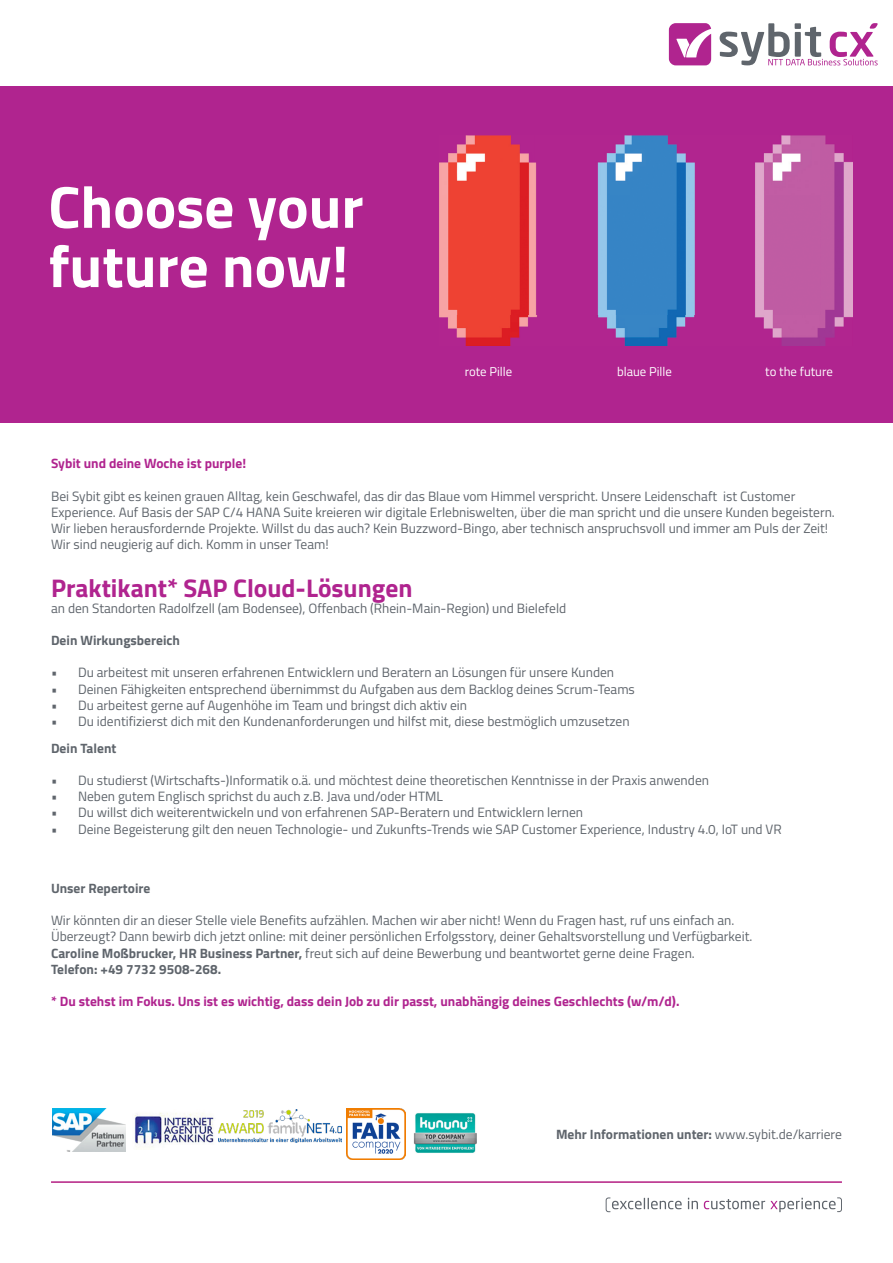
<style>
.page{position:relative;width:893px;height:1263px;background:#fff}
.page>*{position:absolute;margin:0;border:0;box-sizing:border-box;transform-origin:0 0}
.t1{font:700 59.25px/59.2px "Titillium Web";color:#fff}
.t2{font:700 25.5px "Titillium Web";color:#b0248f}
.t3{font:13.5px/16.2px "Titillium Web";color:#5f656c}
.t4{font:700 13.5px "Titillium Web";color:#b0248f}
.t5{font:700 13.5px "Titillium Web";color:#5f656c}
.t6{font:12.75px "Titillium Web";color:#fff}
.s1{font-weight:700}
.s2{font-weight:400}
</style>
<div class="page">
<div style="left:0;top:87px;width:893px;height:336px;background:#b0248f"></div>
<img style="left:440px;top:136px;width:412px;height:210px">
<svg style="left:606px;top:1197px;width:92px;height:15px"></svg>
<svg style="left:704px;top:1197px;width:138px;height:15px"></svg>
<img style="left:52px;top:1108px;width:74px;height:44px">
<img style="left:219px;top:1110px;width:122px;height:33px">
<img style="left:405px;top:1111px;width:72px;height:46px">
<img style="left:134px;top:1113px;width:80px;height:34px">
<img style="left:347px;top:1108px;width:58px;height:52px">
<hr style="left:51px;top:1181px;width:791px;height:2px;background:#b41e82">
<svg style="left:669px;top:23px;width:42px;height:42px"></svg>
<svg style="left:720px;top:23px;width:158px;height:42px"></svg>
<p class="t1" style="left:48px;top:174px;width:317px">Choose your future now!</p>
<p class="t6" style="left:465px;top:362px;width:49px">rote Pille</p>
<p class="t6" style="left:617px;top:362px;width:56px">blaue Pille</p>
<p class="t6" style="left:765px;top:362px;width:69px">to the future</p>
<p class="t4" style="left:51px;top:453px;width:197px">Sybit und deine Woche ist purple!</p>
<p class="t3" style="left:51px;top:487px;width:746px">Bei Sybit gibt es keinen grauen Alltag, kein Geschwafel, das dir das Blaue vom Himmel verspricht. Unsere Leidenschaft ist Customer</p>
<p class="t3" style="left:51px;top:503px;width:785px">Experience. Auf Basis der SAP C/4 HANA Suite kreieren wir digitale Erlebniswelten, über die man spricht und die unsere Kunden begeistern.<br>Wir lieben herausfordernde Projekte. Willst du das auch? Kein Buzzword-Bingo, aber technisch anspruchsvoll und immer am Puls der Zeit!<br>Wir sind neugierig auf dich. Komm in unser Team!</p>
<p class="t2" style="left:51px;top:569px;width:363px">Praktikant* SAP Cloud-Lösungen</p>
<p class="t3" style="left:51px;top:600px;width:517px">an den Standorten Radolfzell (am Bodensee), Offenbach (Rhein-Main-Region) und Bielefeld</p>
<p class="t5" style="left:51px;top:630px;width:131px">Dein Wirkungsbereich</p>
<p class="t3" style="left:51px;top:664px;width:565px">• Du arbeitest mit unseren erfahrenen Entwicklern und Beratern an Lösungen für unsere Kunden</p>
<p class="t3" style="left:51px;top:680px;width:585px">• Deinen Fähigkeiten entsprechend übernimmst du Aufgaben aus dem Backlog deines Scrum-Teams</p>
<p class="t3" style="left:51px;top:696px;width:418px">• Du arbeitest gerne auf Augenhöhe im Team und bringst dich aktiv ein</p>
<p class="t3" style="left:51px;top:712px;width:580px">• Du identifizierst dich mit den Kundenanforderungen und hilfst mit, diese bestmöglich umzusetzen</p>
<p class="t5" style="left:51px;top:737px;width:67px">Dein Talent</p>
<p class="t3" style="left:51px;top:771px;width:660px">• Du studierst (Wirtschafts-)Informatik o.ä. und möchtest deine theoretischen Kenntnisse in der Praxis anwenden</p>
<p class="t3" style="left:51px;top:788px;width:393px">• Neben gutem Englisch sprichst du auch z.B. Java und/oder HTML</p>
<p class="t3" style="left:51px;top:804px;width:534px">• Du willst dich weiterentwickeln und von erfahrenen SAP-Beratern und Entwicklern lernen</p>
<p class="t3" style="left:51px;top:820px;width:732px">• Deine Begeisterung gilt den neuen Technologie- und Zukunfts-Trends wie SAP Customer Experience, Industry 4.0, IoT und VR</p>
<p class="t5" style="left:51px;top:878px;width:101px">Unser Repertoire</p>
<p class="t3" style="left:51px;top:912px;width:685px">Wir könnten dir an dieser Stelle viele Benefits aufzählen. Machen wir aber nicht! Wenn du Fragen hast, ruf uns einfach an.</p>
<p class="t3" style="left:51px;top:928px;width:703px">Überzeugt? Dann bewirb dich jetzt online: mit deiner persönlichen Erfolgsstory, deiner Gehaltsvorstellung und Verfügbarkeit.</p>
<p class="t3" style="left:51px;top:944px;width:645px"><span class="s1">Caroline Moßbrucker, HR Business Partner,</span> freut sich auf deine Bewerbung und beantwortet gerne deine Fragen.</p>
<p class="t5" style="left:51px;top:959px;width:172px">Telefon: +49 7732 9508-268.</p>
<p class="t4" style="left:51px;top:991px;width:630px">* Du stehst im Fokus. Uns ist es wichtig, dass dein Job zu dir passt, unabhängig deines Geschlechts (w/m/d).</p>
<p class="t5" style="left:556px;top:1124px;width:287px">Mehr Informationen unter: <span class="s2">www.sybit.de/karriere</span></p>
</div>
